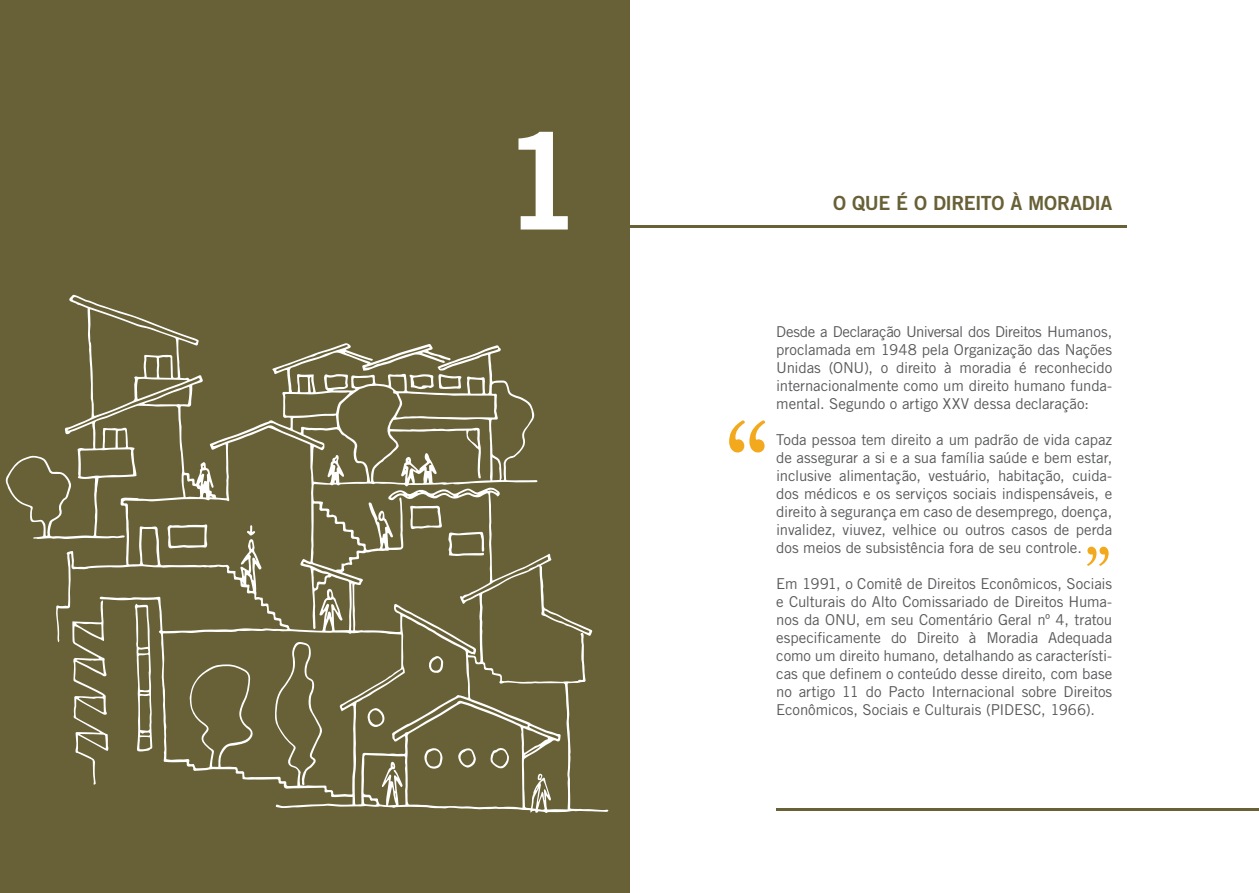
<style>
.page{position:relative;width:1259px;height:893px;background:#fff}
.page>*{position:absolute;margin:0;border:0;box-sizing:border-box;transform-origin:0 0}
.t1{font:133.5px "Trade Gothic LT Std Bd 2";color:#fff}
.t2{font:19.5px "Trade Gothic LT Std Bd 2";letter-spacing:-.02em;color:#686137}
.t3{font:15px/18px "Trade Gothic LT Std";letter-spacing:-.01em;color:#58595b;text-align:justify}
</style>
<div class="page">
<hr style="left:515px;top:225px;width:611px;height:3px;background:#686137">
<div style="left:0;top:0;width:629px;height:893px;background:#686137"></div>
<hr style="left:776px;top:808px;width:483px;height:2px;background:#686137">
<svg style="left:729px;top:420px;width:36px;height:32px"></svg>
<svg style="left:1087px;top:547px;width:21px;height:19px"></svg>
<svg style="left:5px;top:295px;width:603px;height:518px"></svg>
<svg style="left:72px;top:600px;width:37px;height:185px"></svg>
<svg style="left:135px;top:604px;width:17px;height:148px"></svg>
<svg style="left:448px;top:532px;width:36px;height:24px"></svg>
<svg style="left:410px;top:505px;width:32px;height:24px"></svg>
<svg style="left:409px;top:374px;width:53px;height:15px"></svg>
<svg style="left:167px;top:524px;width:40px;height:25px"></svg>
<svg style="left:246px;top:525px;width:9px;height:11px"></svg>
<svg style="left:424px;top:747px;width:18px;height:22px"></svg>
<svg style="left:490px;top:747px;width:19px;height:22px"></svg>
<svg style="left:458px;top:748px;width:18px;height:20px"></svg>
<svg style="left:367px;top:708px;width:19px;height:19px"></svg>
<svg style="left:428px;top:655px;width:15px;height:18px"></svg>
<svg style="left:537px;top:773px;width:5px;height:7px"></svg>
<h1 class="t1" style="left:501px;top:99px;width:83px">1</h1>
<h2 class="t2" style="left:833px;top:191px;width:280px">O QUE É O DIREITO À MORADIA</h2>
<p class="t3" style="left:776px;top:323px;width:337px">Desde a Declaração Universal dos Direitos Humanos, proclamada em 1948 pela Organização das Nações Unidas (ONU), o direito à moradia é reconhecido internacionalmente como um direito humano funda&shy;mental. Segundo o artigo XXV dessa declaração:</p>
<p class="t3" style="left:776px;top:431px;width:337px">Toda pessoa tem direito a um padrão de vida capaz de assegurar a si e a sua família saúde e bem estar, inclusive alimentação, vestuário, habitação, cuida&shy;dos médicos e os serviços sociais indispensáveis, e direito à segurança em caso de desemprego, doença, invalidez, viuvez, velhice ou outros casos de perda dos meios de subsistência fora de seu controle.</p>
<p class="t3" style="left:776px;top:575px;width:337px">Em 1991, o Comitê de Direitos Econômicos, Sociais e Culturais do Alto Comissariado de Direitos Huma&shy;nos da ONU, em seu Comentário Geral nº 4, tratou especificamente do Direito à Moradia Adequada como um direito humano, detalhando as característi&shy;cas que definem o conteúdo desse direito, com base no artigo 11 do Pacto Internacional sobre Direitos Econômicos, Sociais e Culturais (PIDESC, 1966).</p>
</div>
